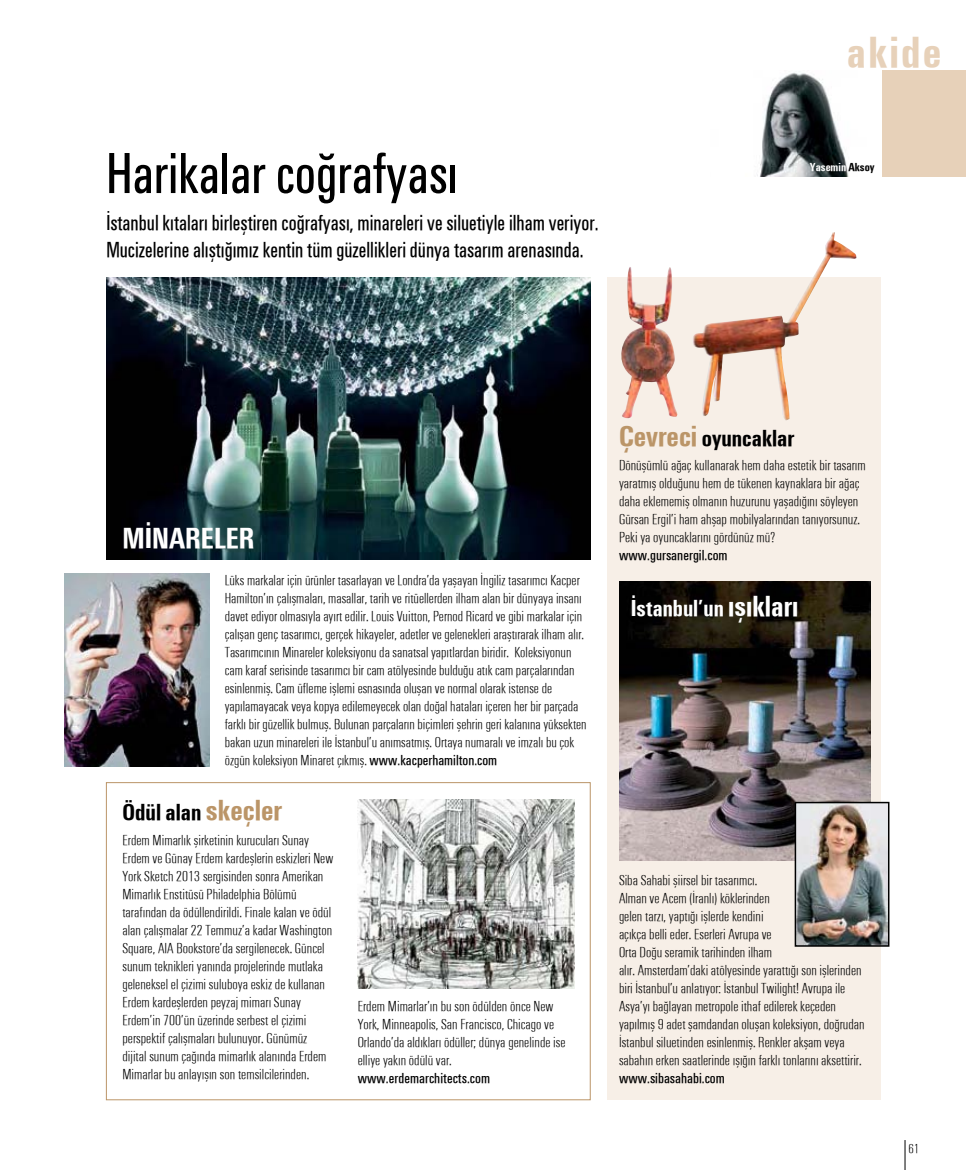
<style>
.page{position:relative;width:966px;height:1170px;background:#fff}
.page>*{position:absolute;margin:0;border:0;box-sizing:border-box;transform-origin:0 0}
.t1{font:60px "Unitus T Regular Condensedmaison";color:#000;scale:.9 1}
.t2{font:45px "Unitus T Bold Condensedmaison";letter-spacing:.05em;color:#e7d1b9}
.t3{font:30px "Unitus T Bold Condensedmaison";color:#fff}
.t4{font:24px "Unitus T Bold Condensedmaison";color:#000}
.t5{font:24px "Unitus T Bold Condensedmaison";color:#fff}
.t6{font:22.5px/27px "Unitus T Regular Condensedmaison";color:#000;scale:.9 1}
.t7{font:15px/18px "Unitus T Light Condensedmaison";color:#000}
.t8{font:13.5px "Unitus T Light Condensedmaison";color:#000}
.t9{font:12px "Unitus T Bold Condensedmaison";color:#fff}
.s1{color:#000}
.s2{font-family:"Unitus T Regular Condensedmaison"}
.s3{font-size:30px;color:#bb9568}
.s4{font-size:30px}
</style>
<div class="page">
<hr style="left:904px;top:1139px;width:1px;height:30px;background:#000">
<div style="left:712px;top:70px;width:253px;height:107px;background:#e7d1b9"></div>
<img style="left:712px;top:71px;width:169px;height:106px">
<img style="left:106px;top:278px;width:484px;height:282px">
<div style="left:606px;top:278px;width:274px;height:822px;background:#f7efe7"></div>
<img style="left:619px;top:581px;width:251px;height:279px">
<img style="left:64px;top:574px;width:146px;height:192px">
<img style="left:797px;top:804px;width:89px;height:139px">
<div style="left:794px;top:801px;width:95px;height:145px;border:2px solid #000"></div>
<div style="left:106px;top:782px;width:484px;height:318px;border:1px solid #bb9568"></div>
<img style="left:357px;top:799px;width:218px;height:189px">
<img style="left:619px;top:267px;width:58px;height:152px">
<img style="left:691px;top:232px;width:165px;height:188px">
<p class="t1" style="left:106px;top:138px;width:392px">Harikalar coğrafyası</p>
<p class="t6" style="left:106px;top:209px;width:548px">İstanbul kıtaları birleştiren coğrafyası, minareleri ve siluetiyle ilham veriyor.<br>Mucizelerine alıştığımız kentin tüm güzellikleri dünya tasarım arenasında.</p>
<p class="t2" style="left:846px;top:26px;width:96px">akide</p>
<p class="t9" style="left:809px;top:160px;width:66px">Yasemin <span class="s1">Aksoy</span></p>
<p class="t3" style="left:122px;top:520px;width:134px">MİNARELER</p>
<p class="t7" style="left:225px;top:571px;width:363px">Lüks markalar için ürünler tasarlayan ve Londra’da yaşayan İngiliz tasarımcı Kacper Hamilton’ın çalışmaları, masallar, tarih ve ritüellerden ilham alan bir dünyaya insanı davet ediyor olmasıyla ayırt edilir. Louis Vuitton, Pernod Ricard ve gibi markalar için çalışan genç tasarımcı, gerçek hikayeler, adetler ve gelenekleri araştırarak ilham alır.<br>Tasarımcının Minareler koleksiyonu da sanatsal yapıtlardan biridir. Koleksiyonun cam karaf serisinde tasarımcı bir cam atölyesinde bulduğu atık cam parçalarından esinlenmiş. Cam üfleme işlemi esnasında oluşan ve normal olarak istense de yapılamayacak veya kopya edilemeyecek olan doğal hataları içeren her bir parçada farklı bir güzellik bulmuş. Bulunan parçaların biçimleri şehrin geri kalanına yüksekten bakan uzun minareleri ile İstanbul’u anımsatmış. Ortaya numaralı ve imzalı bu çok özgün koleksiyon Minaret çıkmış. <span class="s2">www.kacperhamilton.com</span></p>
<p class="t4" style="left:123px;top:798px;width:161px">Ödül alan <span class="s3">skeçler</span></p>
<p class="t7" style="left:122px;top:830px;width:212px">Erdem Mimarlık şirketinin kurucuları Sunay Erdem ve Günay Erdem kardeşlerin eskizleri New York Sketch 2013 sergisinden sonra Amerikan Mimarlık Enstitüsü Philadelphia Bölümü tarafından da ödüllendirildi. Finale kalan ve ödül alan çalışmalar 22 Temmuz’a kadar Washington Square, AIA Bookstore’da sergilenecek. Güncel sunum teknikleri yanında projelerinde mutlaka geleneksel el çizimi suluboya eskiz de kullanan Erdem kardeşlerden peyzaj mimarı Sunay Erdem’in 700’ün üzerinde serbest el çizimi perspektif çalışmaları bulunuyor. Günümüz dijital sunum çağında mimarlık alanında Erdem Mimarlar bu anlayışın son temsilcilerinden.</p>
<p class="t7" style="left:357px;top:996px;width:209px">Erdem Mimarlar’ın bu son ödülden önce New York, Minneapolis, San Francisco, Chicago ve Orlando’da aldıkları ödüller; dünya genelinde ise elliye yakın ödülü var. <span class="s2">www.erdemarchitects.com</span></p>
<p class="t4" style="left:618px;top:424px;width:177px"><span class="s3">Çevreci</span> oyuncaklar</p>
<p class="t7" style="left:618px;top:455px;width:248px">Dönüşümlü ağaç kullanarak hem daha estetik bir tasarım yaratmış olduğunu hem de tükenen kaynaklara bir ağaç daha eklememiş olmanın huzurunu yaşadığını söyleyen Gürsan Ergil’i ham ahşap mobilyalarından tanıyorsunuz.<br>Peki ya oyuncaklarını gördünüz mü? <span class="s2">www.gursanergil.com</span></p>
<p class="t5" style="left:630px;top:593px;width:169px">İstanbul’un <span class="s4">ışıkları</span></p>
<p class="t7" style="left:618px;top:870px;width:247px">Siba Sahabi şiirsel bir tasarımcı.<br>Alman ve Acem (İranlı) köklerinden<br>gelen tarzı, yaptığı işlerde kendini<br>açıkça belli eder. Eserleri Avrupa ve<br>Orta Doğu seramik tarihinden ilham<br>alır. Amsterdam’daki atölyesinde yarattığı son işlerinden biri İstanbul’u anlatıyor: İstanbul Twilight! Avrupa ile Asya’yı bağlayan metropole ithaf edilerek keçeden yapılmış 9 adet şamdandan oluşan koleksiyon, doğrudan İstanbul siluetinden esinlenmiş. Renkler akşam veya sabahın erken saatlerinde ışığın farklı tonlarını aksettirir. <span class="s2">www.sibasahabi.com</span></p>
<p class="t8" style="left:908px;top:1140px;width:12px">61</p>
</div>
